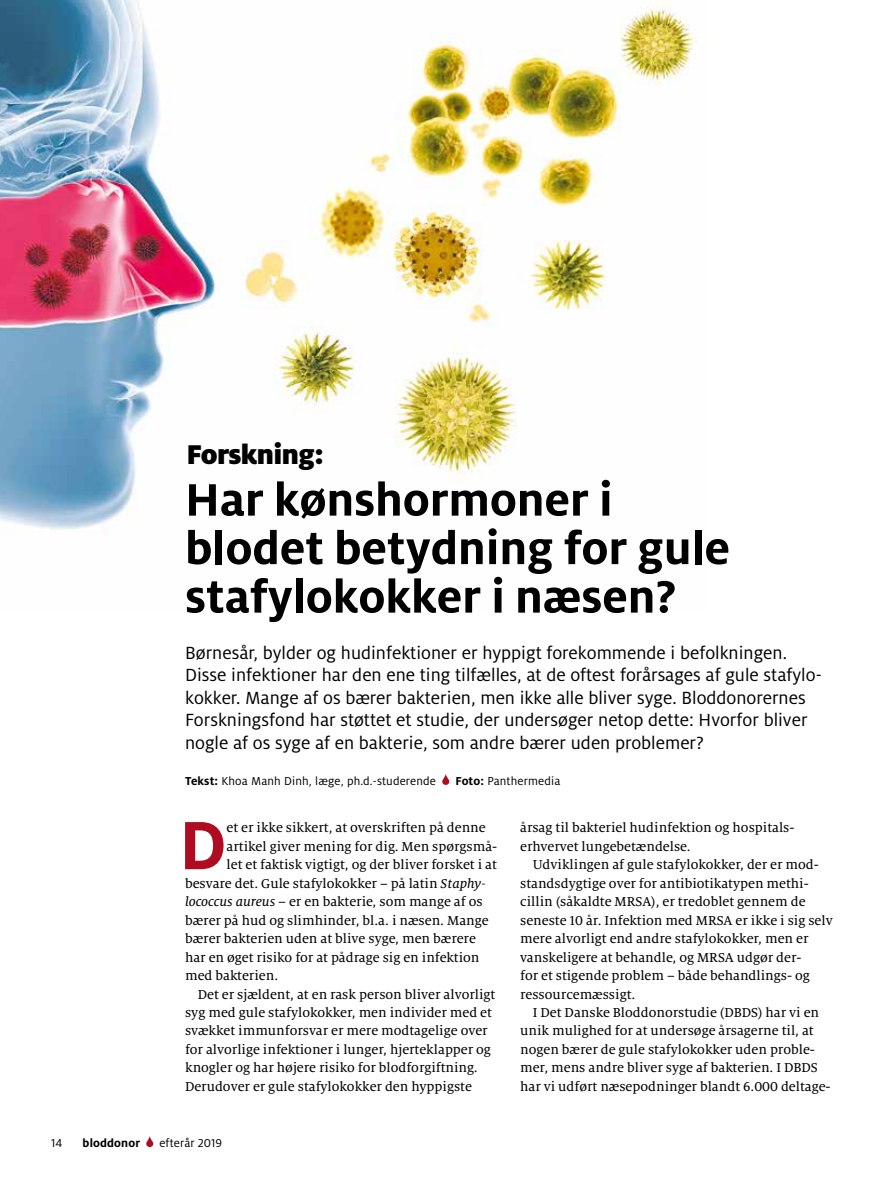
<style>
.page{position:relative;width:885px;height:1183px;background:#fff}
.page>*{position:absolute;margin:0;border:0;box-sizing:border-box;transform-origin:0 0}
.t1{font:700 75.75px "Milo OT";color:#af0c21}
.t2{font:700 50.25px/48.4px "Milo OT";color:#000}
.t3{font:900 30px "Milo OT";letter-spacing:-.02em;color:#000}
.t4{font:19.5px/22.5px "Milo OT";color:#000}
.t5{font:14.25px/18.5px "Milo Serif OT Text";color:#000}
.t6{font:12.75px "Milo OT";letter-spacing:.01em;color:#000}
.t7{font:700 12.75px "Milo OT";letter-spacing:.01em;color:#000}
.s1{font-weight:700}
.s2{font-family:"Milo Serif OT Text Ita"}
</style>
<div class="page">
<svg style="left:146px;top:1136px;width:7px;height:10px"></svg>
<img style="left:0;top:0;width:694px;height:530px">
<svg style="left:442px;top:774px;width:7px;height:10px"></svg>
<h3 class="t3" style="left:186px;top:437px;width:139px">Forskning:</h3>
<h2 class="t2" style="left:185px;top:475px;width:546px">Har kønshormoner i blodet betydning for gule stafylokokker i næsen?</h2>
<p class="t4" style="left:185px;top:641px;width:636px">Børnesår, bylder og hudinfektioner er hyppigt forekommende i befolkningen.<br>Disse infektioner har den ene ting tilfælles, at de oftest forårsages af gule stafylo&shy;kokker. Mange af os bærer bakterien, men ikke alle bliver syge. Bloddonorernes Forskningsfond har støttet et studie, der undersøger netop dette: Hvorfor bliver nogle af os syge af en bakterie, som andre bærer uden problemer?</p>
<p class="t6" style="left:185px;top:773px;width:252px"><span class="s1">Tekst:</span> Khoa Manh Dinh, læge, ph.d.-studerende</p>
<p class="t6" style="left:455px;top:773px;width:106px"><span class="s1">Foto:</span> Panthermedia</p>
<h1 class="t1" style="left:179px;top:802px;width:49px">D</h1>
<p class="t5" style="left:226px;top:818px;width:260px">et er ikke sikkert, at overskriften på denne</p>
<p class="t5" style="left:226px;top:837px;width:272px">artikel giver mening for dig. Men spørgsmå-</p>
<p class="t5" style="left:226px;top:855px;width:272px">let et faktisk vigtigt, og der bliver forsket i at</p>
<p class="t5" style="left:185px;top:874px;width:303px">besvare det. Gule stafylokokker – på latin <span class="s2">Staphy-</span></p>
<p class="t5" style="left:185px;top:892px;width:299px"><span class="s2">lococcus aureus</span> – er en bakterie, som mange af os</p>
<p class="t5" style="left:185px;top:910px;width:305px">bærer på hud og slimhinder, bl.a. i næsen. Mange</p>
<p class="t5" style="left:185px;top:929px;width:292px">bærer bakterien uden at blive syge, men bærere</p>
<p class="t5" style="left:185px;top:947px;width:296px">har en øget risiko for at pådrage sig en infektion</p>
<p class="t5" style="left:185px;top:966px;width:95px">med bakterien.</p>
<p class="t5" style="left:198px;top:984px;width:299px">Det er sjældent, at en rask person bliver alvorligt</p>
<p class="t5" style="left:185px;top:1003px;width:308px">syg med gule stafylokokker, men individer med et</p>
<p class="t5" style="left:185px;top:1021px;width:304px">svækket immunforsvar er mere modtagelige over</p>
<p class="t5" style="left:185px;top:1040px;width:307px">for alvorlige infektioner i lunger, hjerteklapper og</p>
<p class="t5" style="left:185px;top:1058px;width:294px">knogler og har højere risiko for blodforgiftning.</p>
<p class="t5" style="left:185px;top:1076px;width:288px">Derudover er gule stafylokokker den hyppigste</p>
<p class="t6" style="left:51px;top:1135px;width:13px">14</p>
<p class="t7" style="left:83px;top:1135px;width:59px">bloddonor</p>
<p class="t6" style="left:159px;top:1135px;width:64px">efterår 2019</p>
<p class="t5" style="left:520px;top:818px;width:274px">årsag til bakteriel hudinfektion og hospitals&shy;erhvervet lungebetændelse.</p>
<p class="t5" style="left:520px;top:855px;width:314px;text-indent:13px">Udviklingen af gule stafylokokker, der er mod&shy;standsdygtige over for antibiotikatypen methi&shy;cillin (såkaldte MRSA), er tredoblet gennem de seneste 10 år. Infektion med MRSA er ikke i sig selv mere alvorligt end andre stafylokokker, men er vanskeligere at behandle, og MRSA udgør der-<br>for et stigende problem – både behandlings- og ressourcemæssigt.</p>
<p class="t5" style="left:520px;top:1003px;width:312px;text-indent:13px">I Det Danske Bloddonorstudie (DBDS) har vi en unik mulighed for at undersøge årsagerne til, at nogen bærer de gule stafylokokker uden proble&shy;mer, mens andre bliver syge af bakterien. I DBDS har vi udført næsepodninger blandt 6.000 deltage-</p>
</div>
